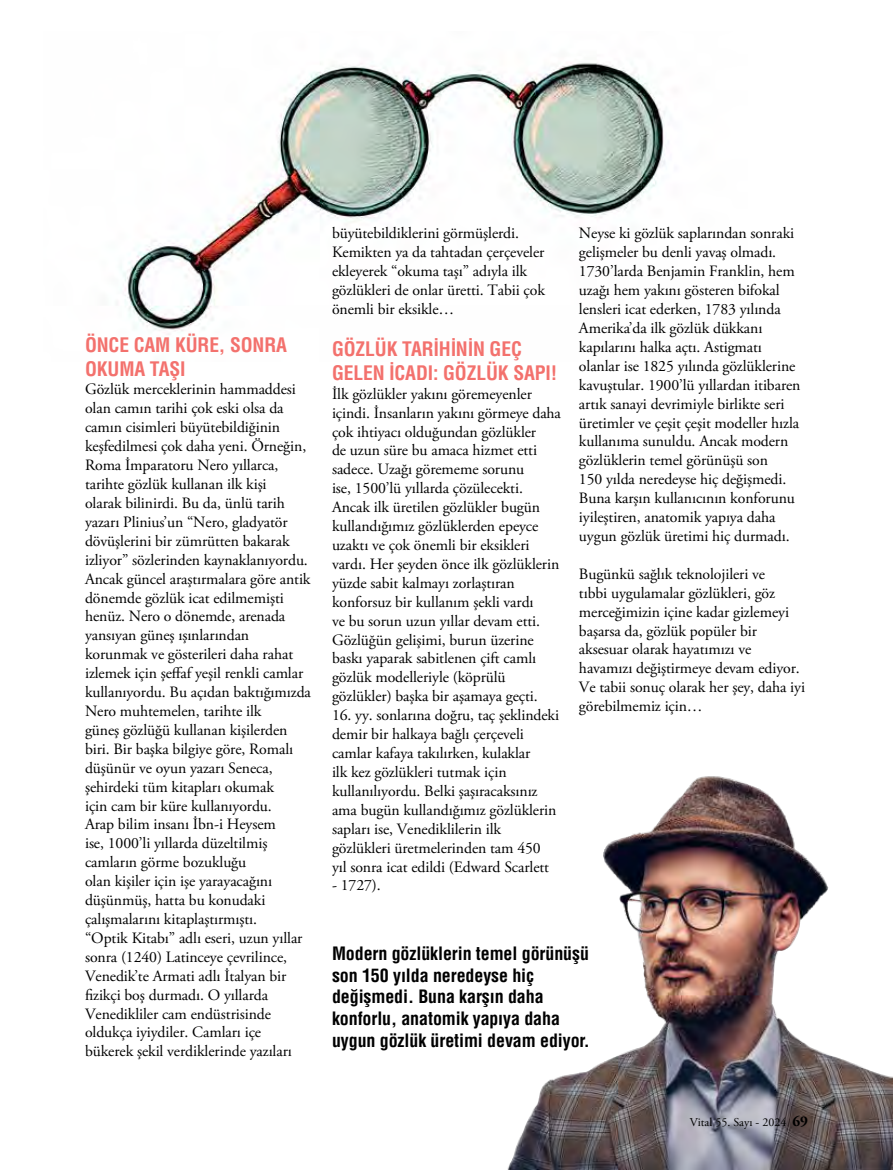
<style>
.page{position:relative;width:893px;height:1170px;background:#fff}
.page>*{position:absolute;margin:0;border:0;box-sizing:border-box;transform-origin:0 0}
.t1{font:19.5px/23.4px "Helvetica Cond Bold Tr";letter-spacing:-.005em;color:#f3716d}
.t2{font:18px/21.6px "Helvetica Cond Bold Tr";letter-spacing:-.005em;color:#000}
.t3{font:15.75px/18.9px "Adobe Garamond Pro";letter-spacing:-.005em;color:#000}
.t4{font:12px "Adobe Garamond Pro";color:#000}
.s1{font-weight:700;font-size:15px}
</style>
<div class="page">
<img style="left:120px;top:63px;width:546px;height:272px">
<img style="left:507px;top:776px;width:386px;height:393px">
<p class="t1" style="left:85px;top:333px;width:204px">ÖNCE CAM KÜRE, SONRA<br>OKUMA TAŞI</p>
<p class="t3" style="left:85px;top:380px;width:227px">Gözlük merceklerinin hammaddesi olan camın tarihi çok eski olsa da camın cisimleri büyütebildiğinin keşfedilmesi çok daha yeni. Örneğin, Roma İmparatoru Nero yıllarca, tarihte gözlük kullanan ilk kişi<br>olarak bilinirdi. Bu da, ünlü tarih yazarı Plinius’un “Nero, gladyatör dövüşlerini bir zümrütten bakarak izliyor” sözlerinden kaynaklanıyordu.<br>Ancak güncel araştırmalara göre antik dönemde gözlük icat edilmemişti henüz. Nero o dönemde, arenada yansıyan güneş ışınlarından korunmak ve gösterileri daha rahat izlemek için şeffaf yeşil renkli camlar kullanıyordu. Bu açıdan baktığımızda Nero muhtemelen, tarihte ilk<br>güneş gözlüğü kullanan kişilerden biri. Bir başka bilgiye göre, Romalı düşünür ve oyun yazarı Seneca, şehirdeki tüm kitapları okumak<br>için cam bir küre kullanıyordu.<br>Arap bilim insanı İbn-i Heysem<br>ise, 1000’li yıllarda düzeltilmiş camların görme bozukluğu<br>olan kişiler için işe yarayacağını düşünmüş, hatta bu konudaki çalışmalarını kitaplaştırmıştı.<br>“Optik Kitabı” adlı eseri, uzun yıllar sonra (1240) Latinceye çevrilince, Venedik’te Armati adlı İtalyan bir fizikçi boş durmadı. O yıllarda Venedikliler cam endüstrisinde oldukça iyiydiler. Camları içe bükerek şekil verdiklerinde yazıları</p>
<p class="t3" style="left:332px;top:224px;width:214px">büyütebildiklerini görmüşlerdi.<br>Kemikten ya da tahtadan çerçeveler ekleyerek “okuma taşı” adıyla ilk gözlükleri de onlar üretti. Tabii çok önemli bir eksikle…</p>
<p class="t1" style="left:332px;top:337px;width:227px">GÖZLÜK TARİHİNİN GEÇ<br>GELEN İCADI: GÖZLÜK SAPI!</p>
<p class="t3" style="left:332px;top:385px;width:230px">İlk gözlükler yakını göremeyenler içindi. İnsanların yakını görmeye daha çok ihtiyacı olduğundan gözlükler<br>de uzun süre bu amaca hizmet etti sadece. Uzağı görememe sorunu<br>ise, 1500’lü yıllarda çözülecekti.<br>Ancak ilk üretilen gözlükler bugün kullandığımız gözlüklerden epeyce uzaktı ve çok önemli bir eksikleri vardı. Her şeyden önce ilk gözlüklerin yüzde sabit kalmayı zorlaştıran konforsuz bir kullanım şekli vardı<br>ve bu sorun uzun yıllar devam etti.<br>Gözlüğün gelişimi, burun üzerine baskı yaparak sabitlenen çift camlı gözlük modelleriyle (köprülü gözlükler) başka bir aşamaya geçti.</p>
<p class="t3" style="left:332px;top:706px;width:229px">16. yy. sonlarına doğru, taç şeklindeki demir bir halkaya bağlı çerçeveli camlar kafaya takılırken, kulaklar<br>ilk kez gözlükleri tutmak için kullanılıyordu. Belki şaşıracaksınız ama bugün kullandığımız gözlüklerin sapları ise, Venediklilerin ilk gözlükleri üretmelerinden tam 450 yıl sonra icat edildi (Edward Scarlett</p>
<p class="t3" style="left:332px;top:876px;width:50px">- 1727).</p>
<p class="t3" style="left:579px;top:224px;width:223px">Neyse ki gözlük saplarından sonraki gelişmeler bu denli yavaş olmadı.<br>1730’larda Benjamin Franklin, hem uzağı hem yakını gösteren bifokal lensleri icat ederken, 1783 yılında Amerika’da ilk gözlük dükkanı kapılarını halka açtı. Astigmatı olanlar ise 1825 yılında gözlüklerine kavuştular. 1900’lü yıllardan itibaren artık sanayi devrimiyle birlikte seri üretimler ve çeşit çeşit modeller hızla kullanıma sunuldu. Ancak modern gözlüklerin temel görünüşü son<br>150 yılda neredeyse hiç değişmedi.<br>Buna karşın kullanıcının konforunu iyileştiren, anatomik yapıya daha uygun gözlük üretimi hiç durmadı.</p>
<p class="t3" style="left:579px;top:565px;width:228px">Bugünkü sağlık teknolojileri ve<br>tıbbi uygulamalar gözlükleri, göz merceğimizin içine kadar gizlemeyi başarsa da, gözlük popüler bir aksesuar olarak hayatımızı ve havamızı değiştirmeye devam ediyor.<br>Ve tabii sonuç olarak her şey, daha iyi görebilmemiz için…</p>
<p class="t2" style="left:332px;top:942px;width:259px">Modern gözlüklerin temel görünüşü son 150 yılda neredeyse hiç değişmedi. Buna karşın daha konforlu, anatomik yapıya daha uygun gözlük üretimi devam ediyor.</p>
<p class="t4" style="left:690px;top:1114px;width:120px">Vital 55. Sayı - 2024 <span class="s1">69</span></p>
</div>
